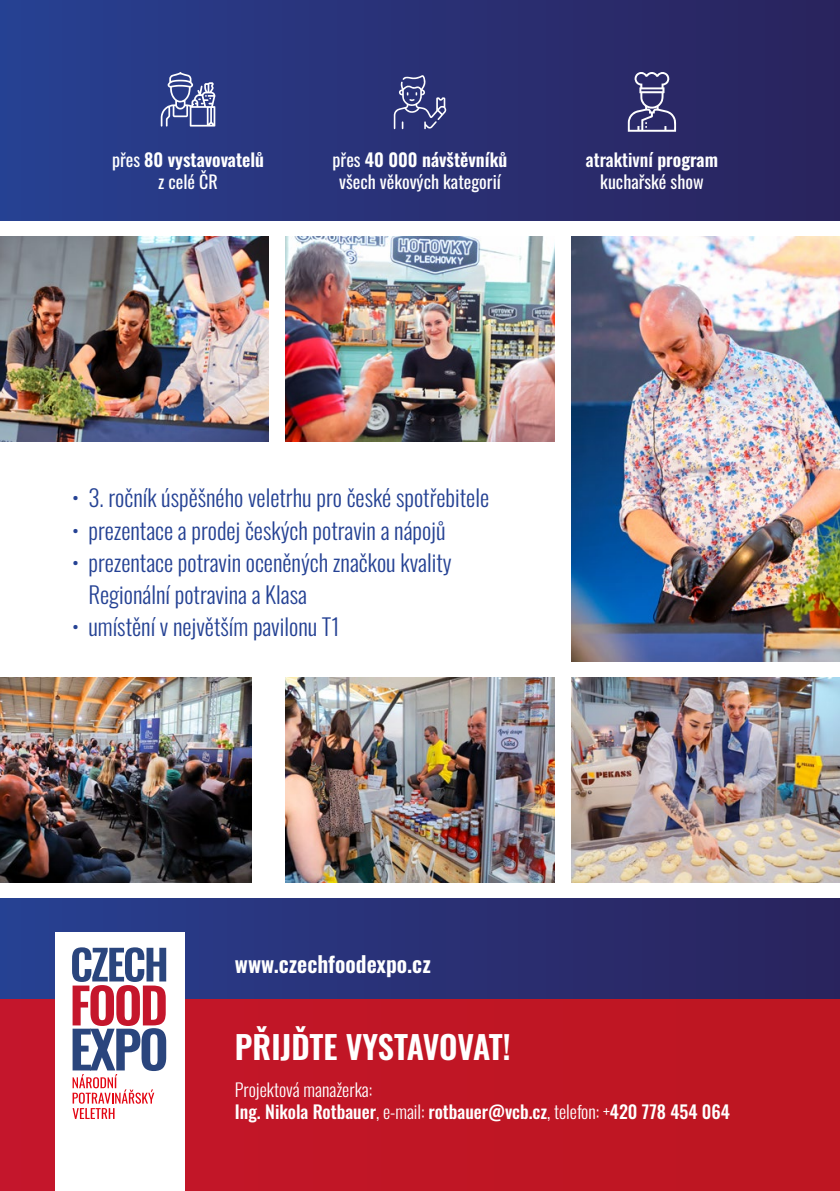
<style>
.page{position:relative;width:840px;height:1191px;background:#fff}
.page>*{position:absolute;margin:0;border:0;box-sizing:border-box;transform-origin:0 0}
.t1{font:600 32px "Oswald";letter-spacing:-.005em;color:#fff}
.t2{font:300 23px/32.2px "Oswald";color:#254294}
.t3{font:600 22px "Oswald";color:#fff}
.t4{font:500 18px/21.6px "Oswald";color:#fff}
.t5{font:18px/21.6px "Oswald";color:#fff;text-align:center}
.t6{font:600 18px/21.6px "Oswald";color:#fff;text-align:center}
.s1{font-weight:400}
.s2{font-weight:600}
.s3{font-weight:500}
.s4{font-weight:300}
</style>
<div class="page">
<div style="left:0;top:0;width:839px;height:1191px;background:linear-gradient(to right,#284092,#2a225c)"></div>
<div style="left:0;top:999px;width:839px;height:192px;background:#c01624"></div>
<div style="left:55px;top:932px;width:129px;height:259px;background:#fff"></div>
<div style="left:0;top:221px;width:839px;height:676px;background:#fff"></div>
<img style="left:0;top:237px;width:268px;height:204px">
<img style="left:285px;top:237px;width:269px;height:204px">
<svg style="left:72px;top:947px;width:94px;height:172px"></svg>
<svg style="left:161px;top:72px;width:54px;height:55px"></svg>
<svg style="left:393px;top:75px;width:53px;height:54px"></svg>
<svg style="left:627px;top:72px;width:49px;height:60px"></svg>
<img style="left:0;top:677px;width:251px;height:205px">
<img style="left:285px;top:677px;width:269px;height:205px">
<img style="left:571px;top:677px;width:268px;height:205px">
<img style="left:571px;top:237px;width:268px;height:425px">
<p class="t6" style="left:112px;top:150px;width:153px"><span class="s1">přes</span> 80 vystavovatelů <span class="s1">z celé ČR</span></p>
<p class="t5" style="left:332px;top:147px;width:176px">přes <span class="s2">40 000 návštěvníků </span>všech věkových kategorií</p>
<p class="t5" style="left:585px;top:147px;width:133px"><span class="s3">atraktivní</span> <span class="s2">program </span>kuchařské show</p>
<p class="t2" style="left:72px;top:479px;width:418px">• 3. ročník úspěšného veletrhu pro české spotřebitele</p>
<p class="t2" style="left:72px;top:511px;width:375px">• prezentace a prodej českých potravin a nápojů</p>
<p class="t2" style="left:88px;top:544px;width:364px;text-indent:-16px">• prezentace potravin oceněných značkou kvality<br>Regionální potravina a Klasa</p>
<p class="t2" style="left:72px;top:608px;width:269px">• umístění v největším pavilonu T1</p>
<p class="t3" style="left:235px;top:952px;width:197px">www.czechfoodexpo.cz</p>
<h1 class="t1" style="left:235px;top:1030px;width:277px">PŘIJĎTE VYSTAVOVAT!</h1>
<p class="t4" style="left:235px;top:1080px;width:496px"><span class="s4">Projektová manažerka:<br></span>Ing. Nikola Rotbauer<span class="s4">, e-mail:</span> rotbauer@vcb.cz<span class="s4">, telefon: +</span>420 778 454 064</p>
</div>
